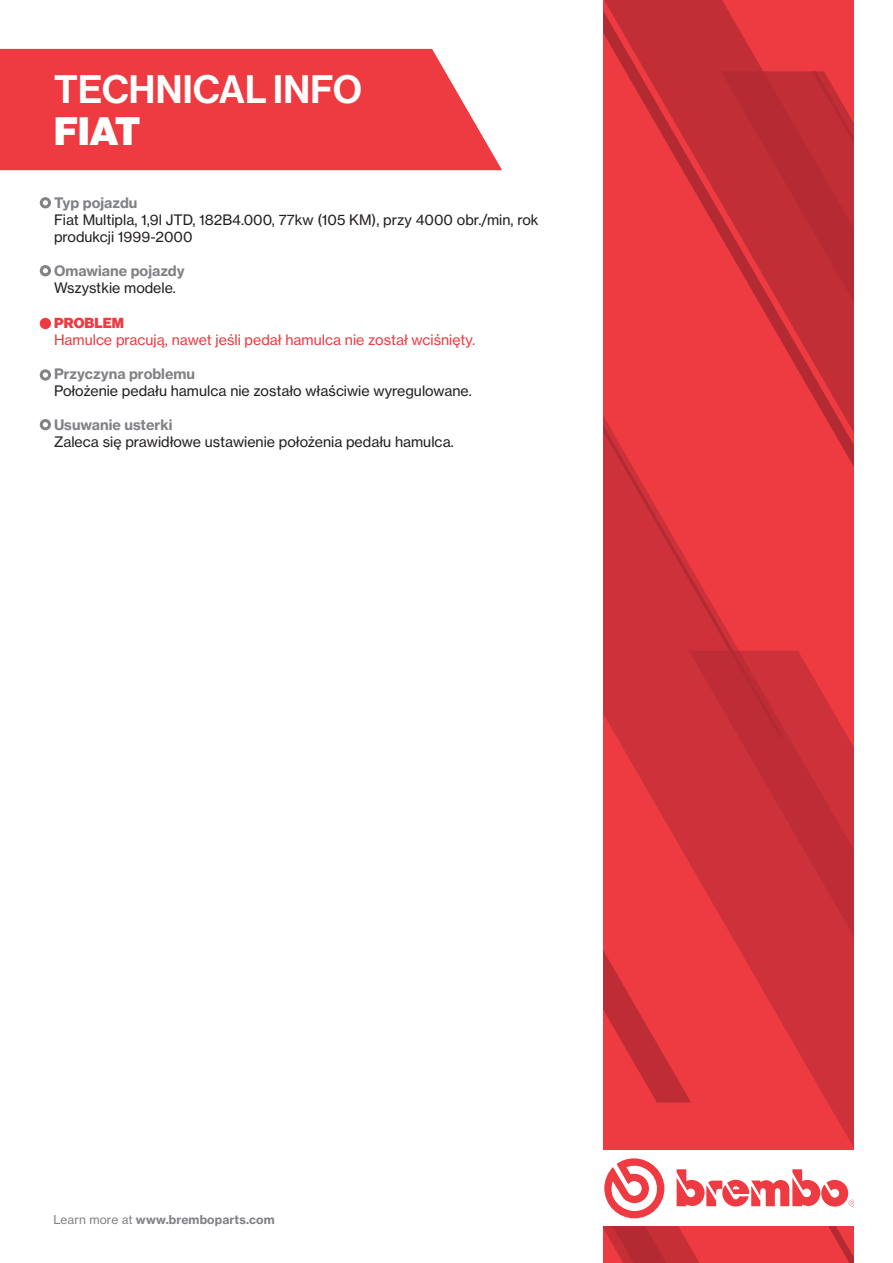
<style>
.page{position:relative;width:893px;height:1263px;background:#fff}
.page>*{position:absolute;margin:0;border:0;box-sizing:border-box;transform-origin:0 0}
.t1{font:500 38.85px "BW Haas Head 65";letter-spacing:.01em;color:#fff}
.t2{font:900 38.85px "BW Haas Head 95";color:#fff}
.t3{font:14.25px/17.1px "BW Haas Text 55 Roman";color:#231f20}
.t4{font:700 14.25px "BW Haas Text 75";color:#808285}
.t5{font:14.25px "BW Haas Text 55 Roman";color:#ee3a41}
.t6{font:900 14.25px "BW Haas Head 95";letter-spacing:.01em;color:#ee3a41}
.t7{font:700 12px "BW Haas Text 75";letter-spacing:.01em;color:#808285}
.s1{font-family:"BW Haas Text 55 Roman";font-weight:400}
</style>
<div class="page">
<svg style="left:783px;top:0;width:71px;height:350px;background:#ca3038"></svg>
<svg style="left:603px;top:350px;width:251px;height:913px;background:#e0474e"></svg>
<svg style="left:603px;top:0;width:180px;height:737px;background:#db343c"></svg>
<svg style="left:812px;top:71px;width:42px;height:140px;background:#c42e36"></svg>
<div style="left:40px;top:197px;width:11px;height:11px;border:3px solid #808285;border-radius:50%"></div>
<div style="left:40px;top:265px;width:11px;height:11px;border:3px solid #808285;border-radius:50%"></div>
<div style="left:41px;top:319px;width:9px;height:9px;background:#ee3a41;border-radius:50%"></div>
<div style="left:40px;top:318px;width:11px;height:11px;border:3px solid #ee3a41;border-radius:50%"></div>
<div style="left:40px;top:419px;width:11px;height:11px;border:3px solid #808285;border-radius:50%"></div>
<div style="left:40px;top:369px;width:11px;height:12px;border:3px solid #808285;border-radius:50%"></div>
<svg style="left:0;top:49px;width:502px;height:121px;background:#ef474e"></svg>
<h1 class="t1" style="left:54px;top:67px;width:309px">TECHNICAL INFO</h1>
<h1 class="t2" style="left:54px;top:109px;width:88px">FIAT</h1>
<p class="t4" style="left:54px;top:194px;width:85px">Typ pojazdu</p>
<p class="t3" style="left:54px;top:211px;width:486px">Fiat Multipla, 1,9l JTD, 182B4.000, 77kw (105 KM), przy 4000 obr./min, rok produkcji 1999-2000</p>
<p class="t4" style="left:54px;top:262px;width:132px">Omawiane pojazdy</p>
<p class="t3" style="left:54px;top:280px;width:123px">Wszystkie modele.</p>
<p class="t6" style="left:54px;top:314px;width:71px">PROBLEM</p>
<p class="t5" style="left:54px;top:331px;width:423px">Hamulce pracują, nawet jeśli pedał hamulca nie został wciśnięty.</p>
<p class="t4" style="left:54px;top:365px;width:143px">Przyczyna problemu</p>
<p class="t3" style="left:54px;top:382px;width:419px">Położenie pedału hamulca nie zostało właściwie wyregulowane.</p>
<p class="t4" style="left:54px;top:416px;width:120px">Usuwanie usterki</p>
<p class="t3" style="left:54px;top:434px;width:401px">Zaleca się prawidłowe ustawienie położenia pedału hamulca.</p>
<p class="t7" style="left:54px;top:1212px;width:223px"><span class="s1">Learn more at</span> www.bremboparts.com</p>
</div>
